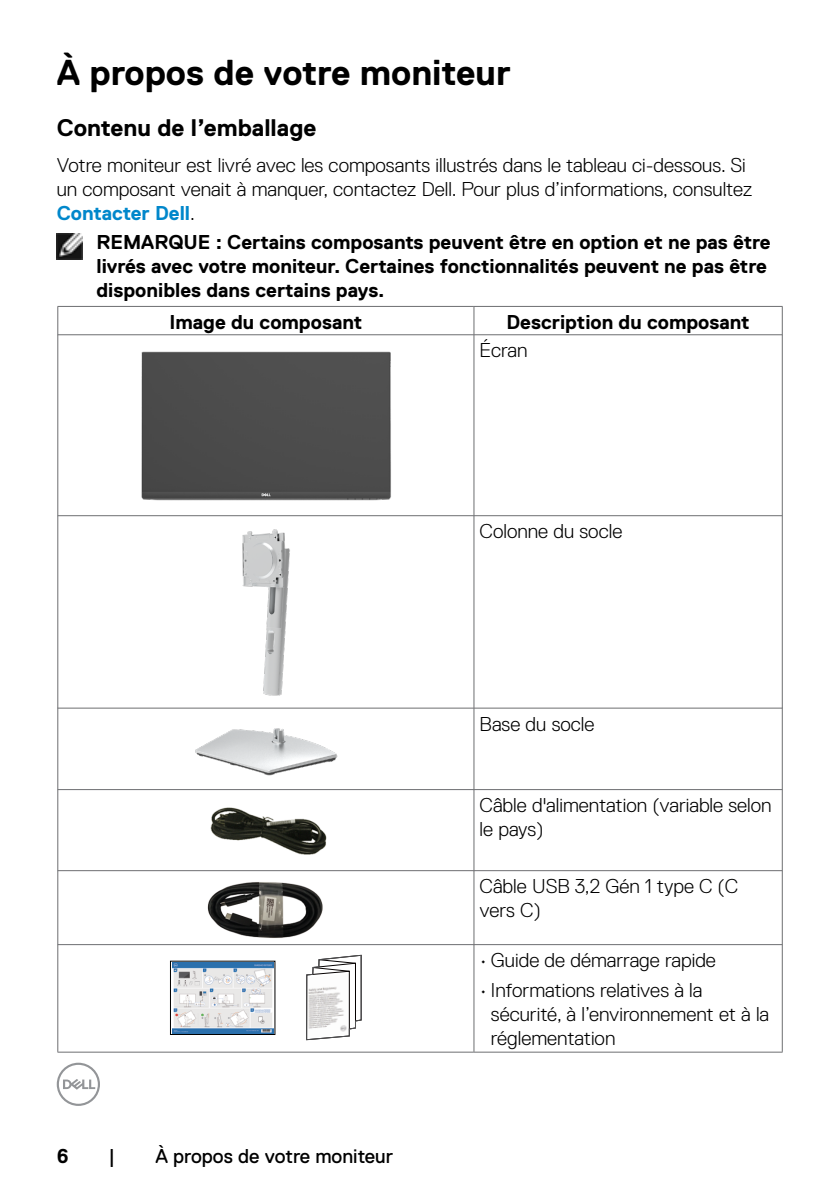
<style>
.page{position:relative;width:840px;height:1191px;background:#fff}
.page>*{position:absolute;margin:0;border:0;box-sizing:border-box;transform-origin:0 0}
.t1{font:700 36px "Dell Replica";color:#000}
.t2{font:700 24px "Dell Replica";color:#000}
.t3{font:300 20px/24px "Dell Replica";color:#000}
.t4{font:700 20px/24px "Dell Replica";color:#000}
.t5{font:20px "Dell Replica";color:#000}
.s1{font-weight:700;color:#0087cb}
</style>
<div class="page">
<svg style="left:57px;top:1062px;width:43px;height:44px"></svg>
<img style="left:57px;top:234px;width:25px;height:25px">
<svg style="left:57px;top:307px;width:1px;height:27px"></svg>
<hr style="left:57px;top:335px;width:1px;height:180px;background:#6d6e71">
<hr style="left:57px;top:306px;width:416px;height:1px;background:#6d6e71">
<hr style="left:57px;top:334px;width:417px;height:1px;background:#6d6e71">
<svg style="left:473px;top:307px;width:1px;height:27px"></svg>
<hr style="left:473px;top:335px;width:1px;height:180px;background:#6d6e71">
<svg style="left:781px;top:307px;width:1px;height:27px"></svg>
<hr style="left:781px;top:335px;width:1px;height:180px;background:#6d6e71">
<hr style="left:473px;top:306px;width:309px;height:1px;background:#6d6e71">
<hr style="left:473px;top:334px;width:309px;height:1px;background:#6d6e71">
<hr style="left:781px;top:515px;width:1px;height:193px;background:#6d6e71">
<hr style="left:473px;top:515px;width:309px;height:1px;background:#6d6e71">
<hr style="left:781px;top:708px;width:1px;height:81px;background:#6d6e71">
<hr style="left:473px;top:708px;width:309px;height:1px;background:#6d6e71">
<hr style="left:57px;top:708px;width:1px;height:81px;background:#6d6e71">
<hr style="left:57px;top:789px;width:1px;height:81px;background:#6d6e71">
<hr style="left:57px;top:515px;width:417px;height:1px;background:#6d6e71">
<hr style="left:57px;top:515px;width:1px;height:193px;background:#6d6e71">
<hr style="left:473px;top:516px;width:1px;height:192px;background:#6d6e71">
<hr style="left:57px;top:708px;width:417px;height:1px;background:#6d6e71">
<hr style="left:57px;top:789px;width:417px;height:1px;background:#6d6e71">
<hr style="left:473px;top:708px;width:1px;height:81px;background:#6d6e71">
<hr style="left:473px;top:790px;width:1px;height:80px;background:#6d6e71">
<hr style="left:781px;top:789px;width:1px;height:81px;background:#6d6e71">
<hr style="left:473px;top:789px;width:309px;height:1px;background:#6d6e71">
<hr style="left:57px;top:870px;width:1px;height:74px;background:#6d6e71">
<hr style="left:57px;top:870px;width:417px;height:1px;background:#6d6e71">
<hr style="left:473px;top:871px;width:1px;height:73px;background:#6d6e71">
<hr style="left:781px;top:870px;width:1px;height:74px;background:#6d6e71">
<hr style="left:473px;top:870px;width:309px;height:1px;background:#6d6e71">
<hr style="left:57px;top:944px;width:1px;height:107px;background:#6d6e71">
<hr style="left:57px;top:944px;width:417px;height:1px;background:#6d6e71">
<hr style="left:57px;top:1051px;width:416px;height:1px;background:#6d6e71">
<hr style="left:473px;top:945px;width:1px;height:106px;background:#6d6e71">
<hr style="left:781px;top:944px;width:1px;height:107px;background:#6d6e71">
<hr style="left:473px;top:944px;width:309px;height:1px;background:#6d6e71">
<hr style="left:473px;top:1051px;width:309px;height:1px;background:#6d6e71">
<div style="left:141px;top:351px;width:250px;height:150px;background:#4c4c4c"></div>
<img style="left:242px;top:529px;width:48px;height:167px">
<img style="left:195px;top:728px;width:143px;height:48px">
<img style="left:210px;top:807px;width:117px;height:48px">
<img style="left:208px;top:882px;width:115px;height:56px">
<svg style="left:306px;top:955px;width:55px;height:85px"></svg>
<img style="left:172px;top:962px;width:101px;height:71px">
<h1 class="t1" style="left:57px;top:52px;width:455px">À propos de votre moniteur</h1>
<p class="t2" style="left:57px;top:115px;width:261px">Contenu de l’emballage</p>
<p class="t3" style="left:57px;top:153px;width:696px">Votre moniteur est livré avec les composants illustrés dans le tableau ci-dessous. Si un composant venait à manquer, contactez Dell. Pour plus d’informations, consultez<br><span class="s1">Contacter Dell</span>.</p>
<p class="t4" style="left:96px;top:230px;width:675px">REMARQUE : Certains composants peuvent être en option et ne pas être livrés avec votre moniteur. Certaines fonctionnalités peuvent ne pas être disponibles dans certains pays.</p>
<p class="t4" style="left:169px;top:310px;width:194px">Image du composant</p>
<p class="t4" style="left:506px;top:310px;width:244px">Description du composant</p>
<p class="t3" style="left:479px;top:338px;width:50px">Écran</p>
<p class="t3" style="left:479px;top:519px;width:144px">Colonne du socle</p>
<p class="t3" style="left:479px;top:712px;width:116px">Base du socle</p>
<p class="t4" style="left:57px;top:1143px;width:13px">6</p>
<p class="t5" style="left:108px;top:1144px;width:8px">|</p>
<p class="t5" style="left:155px;top:1144px;width:239px">À propos de votre moniteur</p>
<p class="t3" style="left:479px;top:793px;width:293px">Câble d'alimentation (variable selon le pays)</p>
<p class="t3" style="left:479px;top:874px;width:260px">Câble USB 3,2 Gén 1 type C (C vers C)</p>
<p class="t3" style="left:479px;top:948px;width:238px">• Guide de démarrage rapide</p>
<p class="t3" style="left:490px;top:978px;width:279px;text-indent:-11px">• Informations relatives à la sécurité, à l’environnement et à la réglementation</p>
</div>
